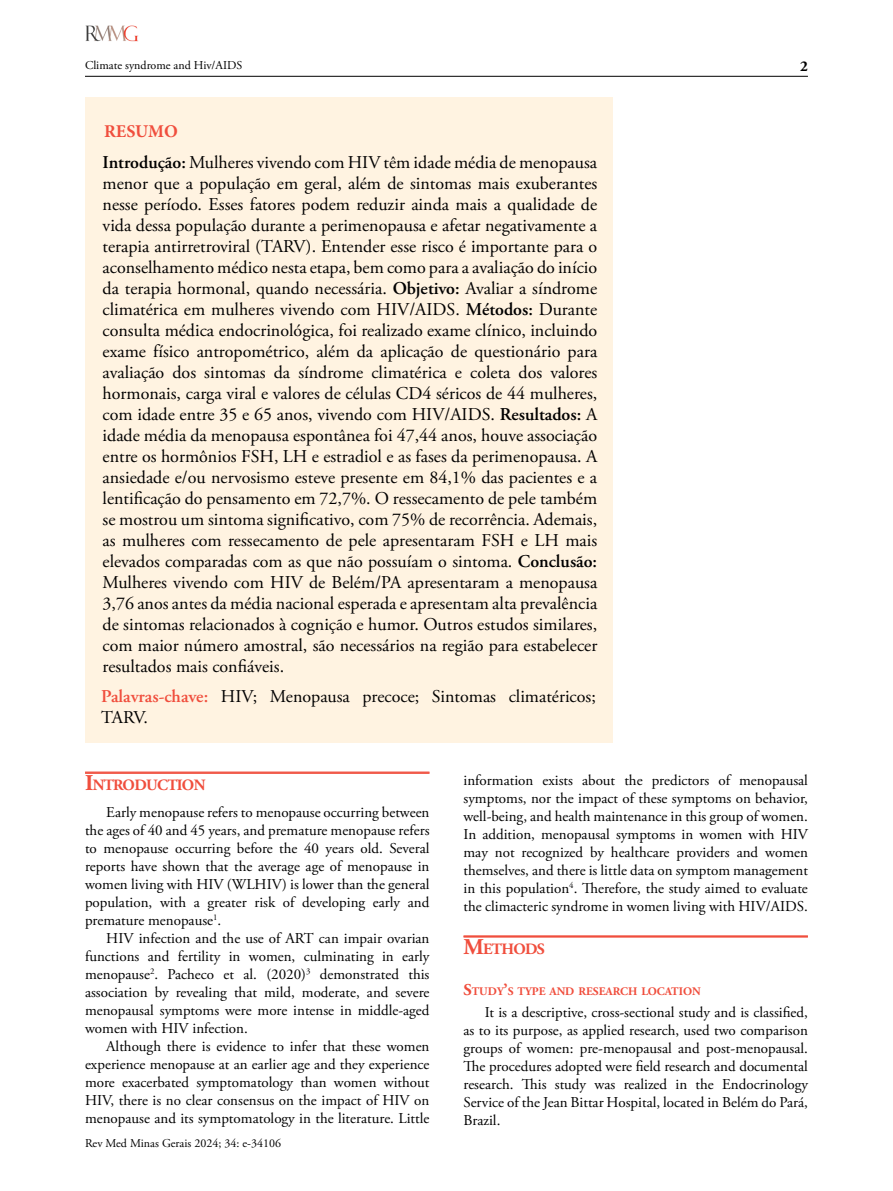
<style>
.page{position:relative;width:893px;height:1191px;background:#fff}
.page>*{position:absolute;margin:0;border:0;box-sizing:border-box;transform-origin:0 0}
.t1{font:18px/21px "Adobe Garamond Pro";color:#000;text-align:justify}
.t2{font:700 18px "Minion Pro";letter-spacing:-.005em;color:#f04e3d}
.t3{font:700 15.75px "Adobe Garamond Pro";letter-spacing:-.045em;color:#f04e3d}
.t4{font:15px/18px "Adobe Garamond Pro";color:#000;text-align:justify}
.t5{font:700 15px "Adobe Garamond Pro";color:#000}
.t6{font:12px "Adobe Garamond Pro";color:#000101}
.t7{font:12px "Adobe Garamond Pro";color:#000}
.t8{font:700 11.55px "Adobe Garamond Pro";color:#f04e3d}
.s1{font-weight:600}
.s2{font-weight:600;color:#f04e3d}
.s3{font-size:22.5px}
.s4{font-size:16.5px}
</style>
<div class="page">
<hr style="left:85px;top:76px;width:723px;height:1px;background:#000">
<img style="left:85px;top:26px;width:53px;height:16px">
<hr style="left:85px;top:772px;width:344px;height:1px;background:#f04e3d">
<hr style="left:85px;top:773px;width:344px;height:1px;background:#f04e3d">
<hr style="left:463px;top:935px;width:345px;height:1px;background:#f04e3d">
<hr style="left:463px;top:936px;width:345px;height:1px;background:#f04e3d">
<hr style="left:463px;top:937px;width:345px;height:1px;background:#f04e3d">
<div style="left:85px;top:98px;width:528px;height:645px;background:#fff3e1"></div>
<p class="t7" style="left:85px;top:58px;width:159px">Climate syndrome and Hiv/AIDS</p>
<p class="t2" style="left:104px;top:118px;width:75px">RESUMO</p>
<p class="t1" style="left:103px;top:152px;width:496px"><span class="s1">Introdução:</span> Mulheres vivendo com HIV têm idade média de menopausa menor que a população em geral, além de sintomas mais exuberantes nesse período. Esses fatores podem reduzir ainda mais a qualidade de vida dessa população durante a perimenopausa e afetar negativamente a terapia antirretroviral (TARV). Entender esse risco é importante para o aconselhamento médico nesta etapa, bem como para a avaliação do início da terapia hormonal, quando necessária. <span class="s1">Objetivo:</span> Avaliar a síndrome climatérica em mulheres vivendo com HIV/AIDS. <span class="s1">Métodos:</span> Durante consulta médica endocrinológica, foi realizado exame clínico, incluindo exame físico antropométrico, além da aplicação de questionário para avaliação dos sintomas da síndrome climatérica e coleta dos valores hormonais, carga viral e valores de células CD4 séricos de 44 mulheres, com idade entre 35 e 65 anos, vivendo com HIV/AIDS. <span class="s1">Resultados:</span> A idade média da menopausa espontânea foi 47,44 anos, houve associação entre os hormônios FSH, LH e estradiol e as fases da perimenopausa. A ansiedade e/ou nervosismo esteve presente em 84,1% das pacientes e a lentificação do pensamento em 72,7%. O ressecamento de pele também se mostrou um sintoma significativo, com 75% de recorrência. Ademais, as mulheres com ressecamento de pele apresentaram FSH e LH mais elevados comparadas com as que não possuíam o sintoma. <span class="s1">Conclusão:<br></span>Mulheres vivendo com HIV de Belém/PA apresentaram a menopausa 3,76 anos antes da média nacional esperada e apresentam alta prevalência de sintomas relacionados à cognição e humor. Outros estudos similares, com maior número amostral, são necessários na região para estabelecer resultados mais confiáveis.</p>
<p class="t1" style="left:101px;top:686px;width:496px"><span class="s2">Palavras-chave:</span> HIV; Menopausa precoce; Sintomas climatéricos;<br>TARV.</p>
<p class="t5" style="left:800px;top:58px;width:9px">2</p>
<p class="t3" style="left:85px;top:776px;width:122px"><span class="s3">I</span>NTRODUCTION</p>
<p class="t4" style="left:85px;top:803px;width:346px;text-indent:21px">Early menopause refers to menopause occurring between the ages of 40 and 45 years, and premature menopause refers to menopause occurring before the 40 years old. Several reports have shown that the average age of menopause in women living with HIV (WLHIV) is lower than the general population, with a greater risk of developing early and premature menopause<sup>1</sup>.</p>
<p class="t4" style="left:85px;top:929px;width:346px;text-indent:21px">HIV infection and the use of ART can impair ovarian functions and fertility in women, culminating in early menopause<sup>2</sup>. Pacheco et al. (2020)<sup>3</sup> demonstrated this association by revealing that mild, moderate, and severe menopausal symptoms were more intense in middle-aged women with HIV infection.</p>
<p class="t4" style="left:85px;top:1037px;width:346px;text-indent:21px">Although there is evidence to infer that these women experience menopause at an earlier age and they experience more exacerbated symptomatology than women without HIV, there is no clear consensus on the impact of HIV on menopause and its symptomatology in the literature. Little</p>
<p class="t6" style="left:85px;top:1135px;width:197px">Rev Med Minas Gerais 2024; 34: e-34106</p>
<p class="t4" style="left:463px;top:772px;width:346px">information exists about the predictors of menopausal symptoms, nor the impact of these symptoms on behavior, well-being, and health maintenance in this group of women.<br>In addition, menopausal symptoms in women with HIV may not recognized by healthcare providers and women themselves, and there is little data on symptom management in this population<sup>4</sup>. Therefore, the study aimed to evaluate the climacteric syndrome in women living with HIV/AIDS.</p>
<p class="t3" style="left:463px;top:940px;width:83px"><span class="s3">M</span>ETHODS</p>
<p class="t8" style="left:463px;top:984px;width:239px"><span class="s4">S</span>TUDY<span class="s4">’</span>S TYPE AND RESEARCH LOCATION</p>
<p class="t4" style="left:463px;top:1003px;width:346px;text-indent:21px">It is a descriptive, cross-sectional study and is classified, as to its purpose, as applied research, used two comparison groups of women: pre-menopausal and post-menopausal.<br>The procedures adopted were field research and documental research. This study was realized in the Endocrinology Service of the Jean Bittar Hospital, located in Belém do Pará, Brazil.</p>
</div>
